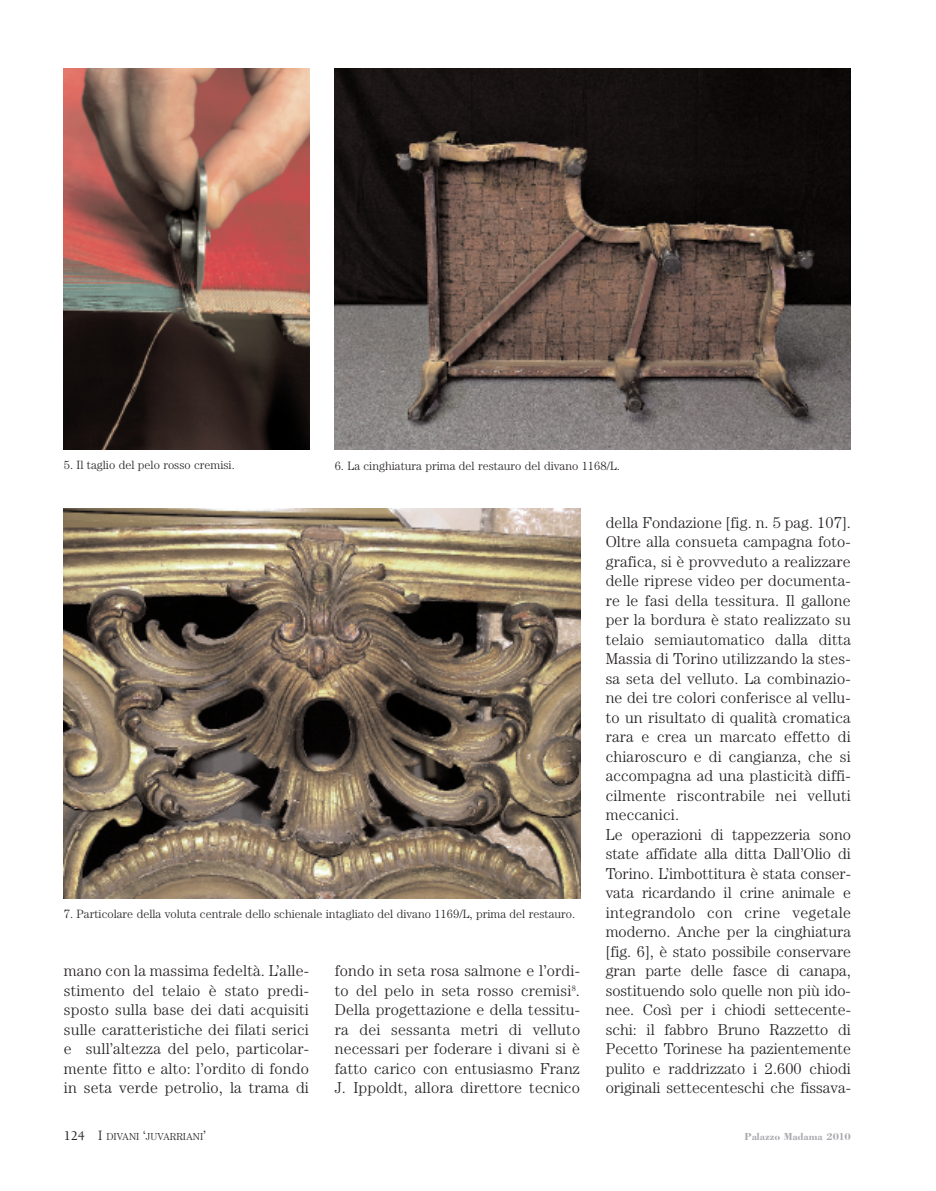
<style>
.page{position:relative;width:936px;height:1191px;background:#fff}
.page>*{position:absolute;margin:0;border:0;box-sizing:border-box;transform-origin:0 0}
.t1{font:300 15.75px/19.5px "Century";letter-spacing:.01em;color:#231f20;text-align:justify}
.t2{font:300 12px "Century";color:#231f20}
.t3{font:700 10.5px "Bodoni";color:#a8a9ad}
.t4{font:300 10.2px "Century";color:#231f20}
.s1{font-family:"Berkeley";font-weight:500;font-size:13.5px}
.s2{font-size:13.5px}
</style>
<div class="page">
<img style="left:64px;top:68px;width:245px;height:382px">
<img style="left:64px;top:508px;width:516px;height:390px">
<img style="left:334px;top:68px;width:516px;height:382px">
<p class="t2" style="left:64px;top:461px;width:172px">5. Il taglio del pelo rosso cremisi.</p>
<p class="t2" style="left:334px;top:462px;width:287px">6. La cinghiatura prima del restauro del divano 1168/L.</p>
<p class="t2" style="left:64px;top:909px;width:513px">7. Particolare della voluta centrale dello schienale intagliato del divano 1169/L, prima del restauro.</p>
<p class="t1" style="left:64px;top:962px;width:247px">mano con la massima fedeltà. L’alle&shy;stimento del telaio è stato predi&shy;sposto sulla base dei dati acquisiti sulle caratteristiche dei filati serici e sull’altezza del pelo, particolar&shy;mente fitto e alto: l’ordito di fondo in seta verde petrolio, la trama di</p>
<p class="t1" style="left:335px;top:962px;width:247px">fondo in seta rosa salmone e l’ordi&shy;to del pelo in seta rosso cremisi<sup>8</sup>.<br>Della progettazione e della tessitu&shy;ra dei sessanta metri di velluto necessari per foderare i divani si è fatto carico con entusiasmo Franz J. Ippoldt, allora direttore tecnico</p>
<p class="t1" style="left:605px;top:514px;width:247px;text-align:left">della Fondazione [fig. n. 5 pag. 107].<br>Oltre alla consueta campagna foto&shy;grafica, si è provveduto a realizzare delle riprese video per documenta&shy;re le fasi della tessitura. Il gallone per la bordura è stato realizzato su telaio semiautomatico dalla ditta Massia di Torino utilizzando la stes&shy;sa seta del velluto. La combinazio&shy;ne dei tre colori conferisce al vellu&shy;to un risultato di qualità cromatica rara e crea un marcato effetto di chiaroscuro e di cangianza, che si accompagna ad una plasticità diffi&shy;cilmente riscontrabile nei velluti meccanici.<br>Le operazioni di tappezzeria sono state affidate alla ditta Dall’Olio di Torino. L’imbottitura è stata conser&shy;vata ricardando il crine animale e integrandolo con crine vegetale moderno. Anche per la cinghiatura [fig. 6], è stato possibile conservare gran parte delle fasce di canapa, sostituendo solo quelle non più ido&shy;nee. Così per i chiodi settecente&shy;schi: il fabbro Bruno Razzetto di Pecetto Torinese ha pazientemente pulito e raddrizzato i 2.600 chiodi originali settecenteschi che fissava-</p>
<p class="t4" style="left:64px;top:1132px;width:143px"><span class="s1">124</span> <span class="s2">I</span> DIVANI <span class="s2">‘</span>JUVARRIANI<span class="s2">’</span></p>
<p class="t3" style="left:744px;top:1130px;width:108px">Palazzo Madama 2010</p>
</div>
